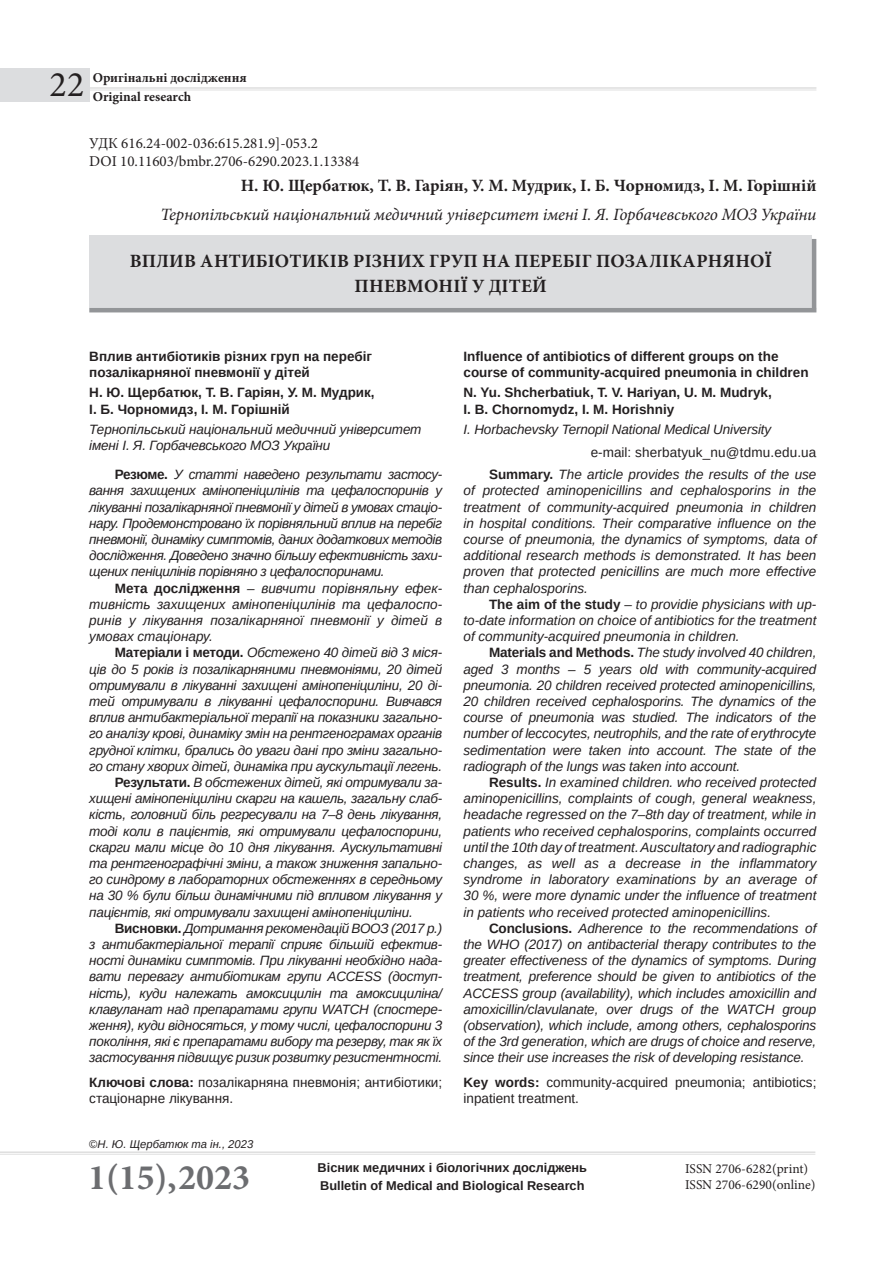
<style>
.page{position:relative;width:893px;height:1263px;background:#fff}
.page>*{position:absolute;margin:0;border:0;box-sizing:border-box;transform-origin:0 0}
.t1{font:700 36px "Minion Pro";color:#6c6d70}
.t2{font:36px "Minion Pro";color:#231f20}
.заголовок{font:700 18.75px/25.5px "Minion Pro";letter-spacing:.01em;color:#231f20;text-align:center}
.установа{font:italic 17.25px "Minion Pro";letter-spacing:-.015em;color:#231f20}
.автор{font:700 17.25px "Minion Pro";color:#231f20}
.УДК{font:15px "Minion Pro";color:#231f20}
.резюме_текст{font:italic 13.5px/16.2px "Arimo";letter-spacing:-.01em;color:#231f20;text-align:justify}
.резюме_заголовок{font:700 13.5px/16.2px "Arimo";color:#231f20}
.ключові_слова{font:13.5px/16.2px "Arimo";color:#231f20}
.резюме_автор{font:700 13.5px/16.2px "Arimo";color:#231f20}
.резюме_установа{font:italic 13.5px/16.2px "Arimo";letter-spacing:-.01em;color:#231f20}
.t3{font:13.5px/16.2px "Minion Pro";color:#231f20}
.t4{font:700 13.5px/19.4px "Minion Pro";color:#231f20}
.e-mail{font:13.5px "Arimo";letter-spacing:.01em;color:#231f20}
.t5{font:700 12.75px "Arimo";color:#231f20}
.примітка{font:italic 11.25px "Arimo";color:#231f20}
.s1{font-weight:700;font-style:normal}
.s2{font-weight:700}
.s3{font-style:normal}
</style>
<div class="page">
<hr style="left:0;top:1151px;width:815px;height:2px;background:#231f20">
<hr style="left:0;top:1154px;width:815px;height:1px;background:#231f20">
<hr style="left:89px;top:87px;width:727px;height:2px;background:#231f20">
<hr style="left:89px;top:90px;width:727px;height:1px;background:#231f20">
<div style="left:0;top:69px;width:89px;height:33px;background:#dcdddf"></div>
<div style="left:89px;top:235px;width:723px;height:73px;background:#dcdddf"></div>
<hr style="left:812px;top:239px;width:4px;height:69px;background:#939598">
<hr style="left:89px;top:308px;width:727px;height:4px;background:#939598">
<h1 class="t2" style="left:50px;top:60px;width:36px">22</h1>
<p class="t4" style="left:93px;top:68px;width:156px">Оригінальні дослідження<br>Original research</p>
<p class="УДК" style="left:89px;top:133px;width:230px">УДК 616.24-002-036:615.281.9]-053.2</p>
<p class="УДК" style="left:89px;top:151px;width:271px">DOI 10.11603/bmbr.2706-6290.2023.1.13384</p>
<p class="автор" style="left:241px;top:173px;width:577px">Н. Ю. Щербатюк, Т. В. Гаріян, У. М. Мудрик, І. Б. Чорномидз, І. М. Горішній</p>
<p class="установа" style="left:161px;top:203px;width:657px">Тернопільський національний медичний університет імені І. Я. Горбачевського МОЗ України</p>
<p class="заголовок" style="left:130px;top:248px;width:643px">ВПЛИВ АНТИБІОТИКІВ РІЗНИХ ГРУП НА ПЕРЕБІГ ПОЗАЛІКАРНЯНОЇ<br>ПНЕВМОНІЇ У ДІТЕЙ</p>
<p class="резюме_заголовок" style="left:89px;top:348px;width:284px">Вплив антибіотиків різних груп на перебіг позалікарняної пневмонії у дітей</p>
<p class="резюме_автор" style="left:89px;top:385px;width:287px">Н. Ю. Щербатюк, Т. В. Гаріян, У. М. Мудрик,<br>І. Б. Чорномидз, І. М. Горішній</p>
<p class="резюме_установа" style="left:89px;top:421px;width:334px">Тернопільський національний медичний університет імені І. Я. Горбачевського МОЗ України</p>
<p class="резюме_текст" style="left:89px;top:466px;width:354px;text-indent:26px"><span class="s1">Резюме.</span> У статті наведено результати застосу&shy;вання захищених амінопеніцилінів та цефалоспоринів у лікуванні позалікарняної пневмонії у дітей в умовах стаціо&shy;нару. Продемонстровано їх порівняльний вплив на перебіг пневмонії, динаміку симптомів, даних додаткових методів дослідження. Доведено значно більшу ефективність захи&shy;щених пеніцилінів порівняно з цефалоспоринами.</p>
<p class="резюме_текст" style="left:89px;top:580px;width:354px;text-indent:26px"><span class="s1">Мета дослідження</span> – вивчити порівняльну ефек&shy;тивність захищених амінопеніцилінів та цефалоспо&shy;ринів у лікування позалікарняної пневмонії у дітей в умовах стаціонару.</p>
<p class="резюме_текст" style="left:89px;top:644px;width:354px;text-indent:26px"><span class="s1">Матеріали і методи.</span> Обстежено 40 дітей від 3 міся&shy;ців до 5 років із позалікарняними пневмоніями, 20 дітей отримували в лікуванні захищені амінопеніциліни, 20 ді&shy;тей отримували в лікуванні цефалоспорини. Вивчався вплив антибактеріальної терапії на показники загально&shy;го аналізу крові, динаміку змін на рентгенограмах органів грудної клітки, брались до уваги дані про зміни загально&shy;го стану хворих дітей, динаміка при аускультації легень.</p>
<p class="резюме_текст" style="left:89px;top:774px;width:354px;text-indent:26px"><span class="s1">Результати.</span> В обстежених дітей, які отримували за&shy;хищені амінопеніциліни скарги на кашель, загальну слаб&shy;кість, головний біль регресували на 7–8 день лікування, тоді коли в пацієнтів, які отримували цефалоспорини, скарги мали місце до 10 дня лікування. Аускультативні та рентгенографічні зміни, а також зниження запально&shy;го синдрому в лабораторних обстеженнях в середньому на 30 % були більш динамічними під впливом лікування у пацієнтів, які отримували захищені амінопеніциліни.</p>
<p class="резюме_текст" style="left:89px;top:920px;width:354px;text-indent:26px"><span class="s1">Висновки.</span> Дотримання рекомендацій ВООЗ (2017 р.) з антибактеріальної терапії сприяє більшій ефектив&shy;ності динаміки симптомів. При лікуванні необхідно нада&shy;вати перевагу антибіотикам групи ACCESS (доступ&shy;ність), куди належать амоксицилін та амоксициліна/ клавуланат над препаратами групи WATCH (спостере&shy;ження), куди відносяться, у тому числі, цефалоспорини 3 покоління, які є препаратами вибору та резерву, так як їх застосування підвищує ризик розвитку резистентності.</p>
<p class="ключові_слова" style="left:89px;top:1074px;width:354px"><span class="s2">Ключові слова:</span> позалікарняна пневмонія; антибіотики; стаціонарне лікування.</p>
<p class="примітка" style="left:89px;top:1136px;width:166px"><span class="s3">©</span>Н. Ю. Щербатюк та ін., 2023</p>
<p class="резюме_заголовок" style="left:463px;top:348px;width:347px">Influence of antibiotics of different groups on the course of community-acquired pneumonia in children</p>
<p class="резюме_автор" style="left:463px;top:385px;width:310px">N. Yu. Shcherbatiuk, T. V. Hariyan, U. M. Mudryk,<br>I. B. Chornomydz, I. M. Horishniy</p>
<p class="резюме_установа" style="left:463px;top:421px;width:309px">I. Horbachevsky Ternopil National Medical University</p>
<p class="e-mail" style="left:591px;top:443px;width:227px">е-mail: sherbatyuk_nu@tdmu.edu.ua</p>
<p class="резюме_текст" style="left:463px;top:466px;width:354px;text-indent:26px"><span class="s1">Summary.</span> The article provides the results of the use of protected aminopenicillins and cephalosporins in the treatment of community-acquired pneumonia in children in hospital conditions. Their comparative influence on the course of pneumonia, the dynamics of symptoms, data of additional research methods is demonstrated. It has been proven that protected penicillins are much more effective than cephalosporins.</p>
<p class="резюме_текст" style="left:463px;top:596px;width:354px;text-indent:26px"><span class="s1">The aim of the study</span> – to providie physicians with up&shy;to-date information on choice of antibiotics for the treatment of community-acquired pneumonia in children.</p>
<p class="резюме_текст" style="left:463px;top:644px;width:354px;text-indent:26px"><span class="s1">Materials and Methods.</span> The study involved 40 children, aged 3 months – 5 years old with community-acquired pneumonia. 20 children received protected aminopenicillins, 20 children received cephalosporins. The dynamics of the course of pneumonia was studied. The indicators of the number of leccocytes, neutrophils, and the rate of erythrocyte sedimentation were taken into account. The state of the radiograph of the lungs was taken into account.</p>
<p class="резюме_текст" style="left:463px;top:774px;width:354px;text-indent:26px"><span class="s1">Results.</span> In examined children. who received protected aminopenicillins, complaints of cough, general weakness, headache regressed on the 7–8th day of treatment, while in patients who received cephalosporins, complaints occurred until the 10th day of treatment. Auscultatory and radiographic changes, as well as a decrease in the inflammatory syndrome in laboratory examinations by an average of 30 %, were more dynamic under the influence of treatment in patients who received protected aminopenicillins.</p>
<p class="резюме_текст" style="left:463px;top:920px;width:354px;text-indent:26px"><span class="s1">Conclusions.</span> Adherence to the recommendations of the WHO (2017) on antibacterial therapy contributes to the greater effectiveness of the dynamics of symptoms. During treatment, preference should be given to antibiotics of the ACCESS group (availability), which includes amoxicillin and amoxicillin/clavulanate, over drugs of the WATCH group (observation), which include, among others, cephalosporins of the 3rd generation, which are drugs of choice and reserve, since their use increases the risk of developing resistance.</p>
<p class="ключові_слова" style="left:463px;top:1074px;width:354px"><span class="s2">Key words:</span> community-acquired pneumonia; antibiotics; inpatient treatment.</p>
<h1 class="t1" style="left:88px;top:1152px;width:164px">1(15),2023</h1>
<p class="t5" style="left:318px;top:1159px;width:271px">Вісник медичних і біологічних досліджень</p>
<p class="t5" style="left:320px;top:1177px;width:266px">Bulletin of Medical and Biological Research</p>
<p class="t3" style="left:685px;top:1160px;width:132px">ISSN 2706-6282(print)<br>ISSN 2706-6290(online)</p>
</div>
